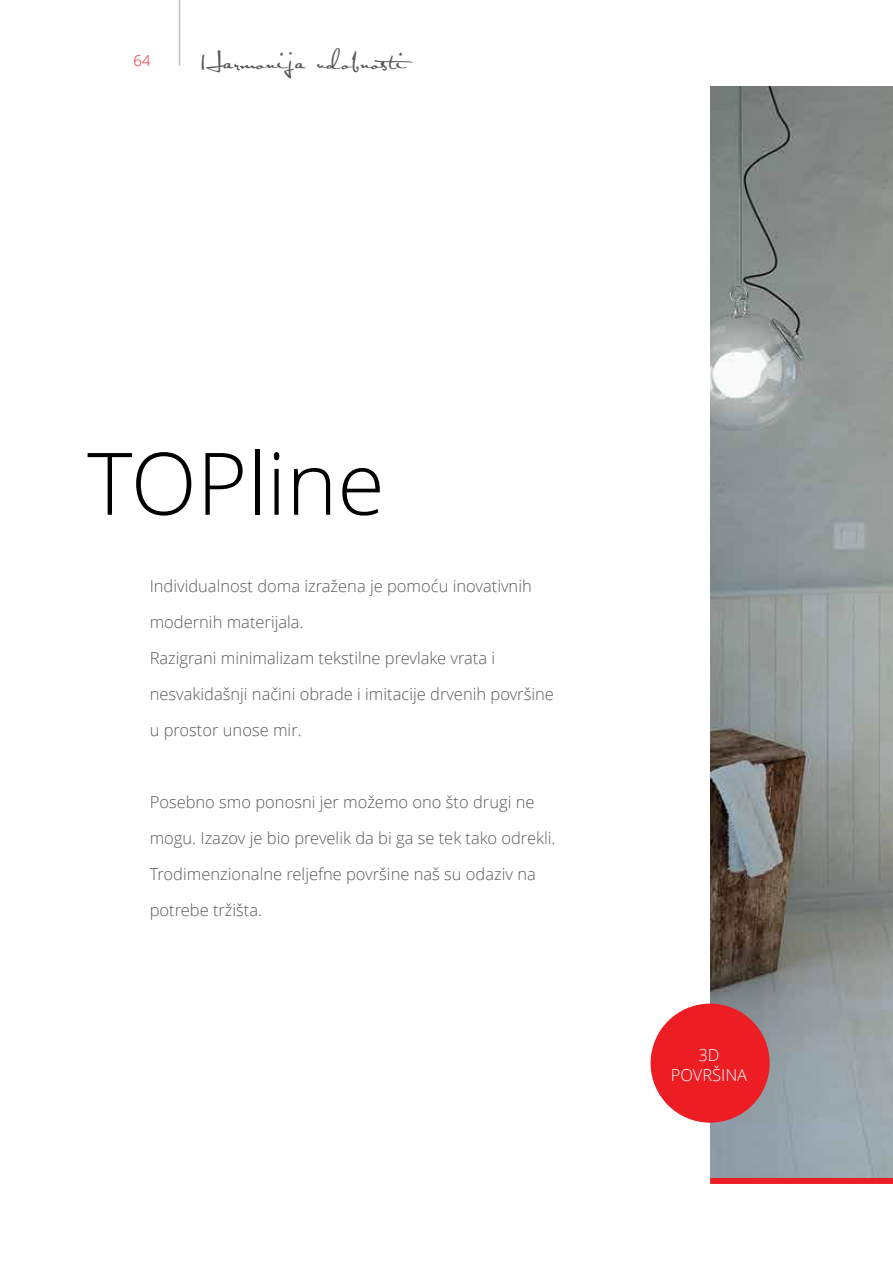
<style>
.page{position:relative;width:893px;height:1263px;background:#fff}
.page>*{position:absolute;margin:0;border:0;box-sizing:border-box;transform-origin:0 0}
.t1{font:300 86.4px "Open Sans";color:#000}
.t2{font:21px "Satisfaction";letter-spacing:.025em;color:#58595b}
.t3{font:300 16.5px/36px "Open Sans";color:#58595b}
.t4{font:300 16.5px/19.8px "Open Sans";color:#fff;text-align:center}
.t5{font:300 15px "Open Sans";color:#ed1d24}
</style>
<div class="page">
<hr style="left:179px;top:0;width:1px;height:66px;background:#c1c0b8">
<img style="left:710px;top:86px;width:183px;height:1092px">
<div style="left:710px;top:1178px;width:183px;height:6px;background:#ed1d24"></div>
<div style="left:651px;top:1003px;width:119px;height:120px;background:#ed1d24;border-radius:50%"></div>
<p class="t5" style="left:134px;top:50px;width:19px">64</p>
<p class="t2" style="left:202px;top:49px;width:226px">Harmonija udobnosti</p>
<p class="t1" style="left:87px;top:424px;width:299px">TOPline</p>
<p class="t3" style="left:150px;top:568px;width:406px">Individualnost doma izražena je pomoću inovativnih modernih materijala.<br>Razigrani minimalizam tekstilne prevlake vrata i nesvakidašnji načini obrade i imitacije drvenih površine u prostor unose mir.</p>
<p class="t3" style="left:150px;top:784px;width:407px">Posebno smo ponosni jer možemo ono što drugi ne mogu. Izazov je bio prevelik da bi ga se tek tako odrekli.<br>Trodimenzionalne reljefne površine naš su odaziv na potrebe tržišta.</p>
<p class="t4" style="left:671px;top:1044px;width:78px">3D<br>POVRŠINA</p>
</div>
